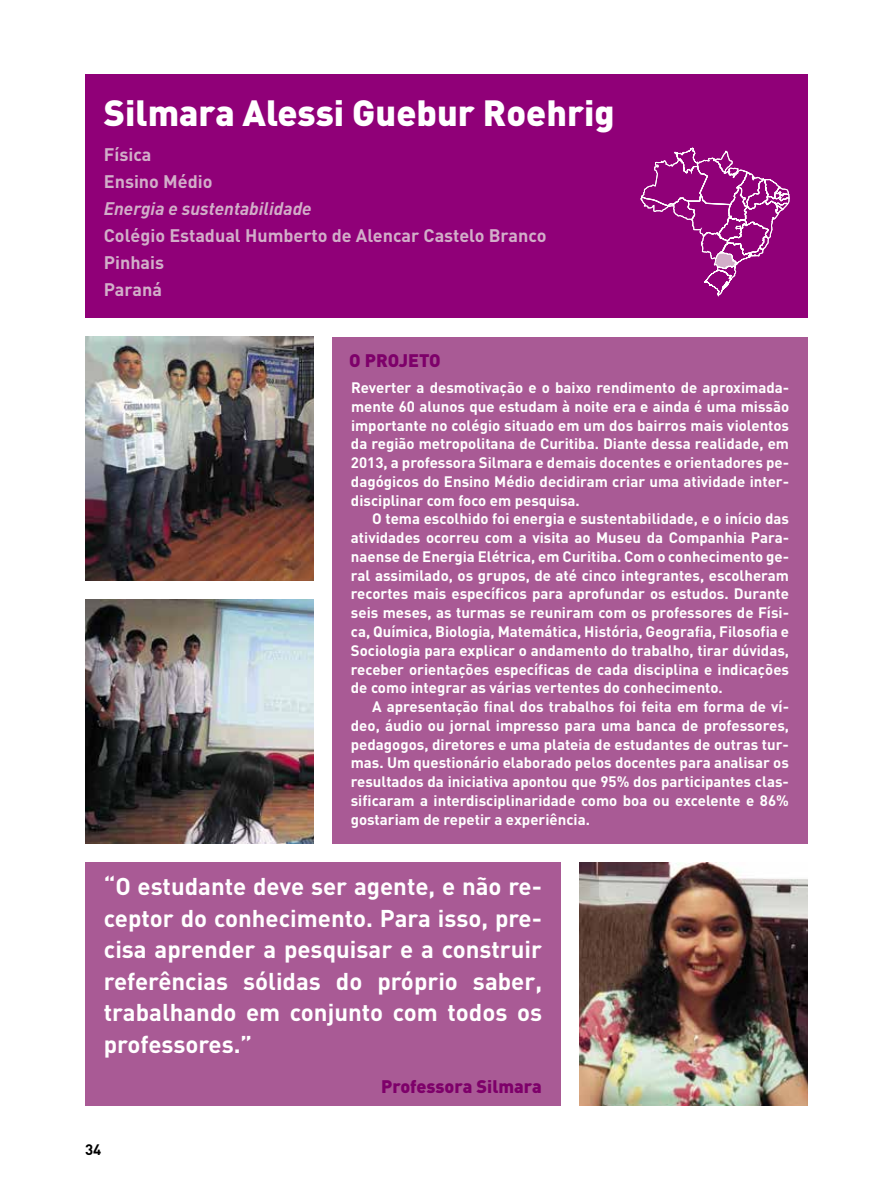
<style>
.page{position:relative;width:893px;height:1191px;background:#fff}
.page>*{position:absolute;margin:0;border:0;box-sizing:border-box;transform-origin:0 0}
.t1{font:900 36px "DIN";color:#fff}
.t2{font:700 24px/31.5px "DIN";color:#fff;text-align:justify}
.t3{font:700 18px/27px "DIN";color:#d2aec9}
.t4{font:900 18px "DIN";color:#7e006a}
.t5{font:italic 700 18px "DIN";color:#d2aec9}
.t6{font:700 15px/18.8px "DIN";color:#fff;text-align:justify}
.t7{font:700 15px "DIN";color:#000}
</style>
<div class="page">
<div style="left:85px;top:862px;width:476px;height:244px;background:#a95a95"></div>
<img style="left:579px;top:862px;width:229px;height:244px">
<img style="left:85px;top:599px;width:228px;height:244px">
<img style="left:85px;top:337px;width:228px;height:244px">
<div style="left:332px;top:337px;width:476px;height:506px;background:#a95a95"></div>
<div style="left:85px;top:74px;width:723px;height:244px;background:#900078"></div>
<svg style="left:640px;top:147px;width:150px;height:149px"></svg>
<h1 class="t1" style="left:104px;top:89px;width:512px">Silmara Alessi Guebur Roehrig</h1>
<p class="t3" style="left:104px;top:140px;width:110px">Física<br>Ensino Médio</p>
<p class="t5" style="left:104px;top:197px;width:209px">Energia e sustentabilidade</p>
<p class="t3" style="left:104px;top:221px;width:444px">Colégio Estadual Humberto de Alencar Castelo Branco<br>Pinhais<br>Paraná</p>
<p class="t4" style="left:349px;top:348px;width:11px">opro</p>
<p class="t4" style="left:399px;top:348px;width:21px">jeto</p>
<p class="t6" style="left:351px;top:378px;width:440px">Reverter a desmotivação e o baixo rendimento de aproximada&shy;mente 60 alunos que estudam à noite era e ainda é uma missão importante no colégio situado em um dos bairros mais violentos da região metropolitana de Curitiba. Diante dessa realidade, em 2013, a professora Silmara e demais docentes e orientadores pe&shy;dagógicos do Ensino Médio decidiram criar uma atividade inter&shy;disciplinar com foco em pesquisa.</p>
<p class="t6" style="left:351px;top:509px;width:440px;text-indent:21px">O tema escolhido foi energia e sustentabilidade, e o início das atividades ocorreu com a visita ao Museu da Companhia Para&shy;naense de Energia Elétrica, em Curitiba. Com o conhecimento ge&shy;ral assimilado, os grupos, de até cinco integrantes, escolheram recortes mais específicos para aprofundar os estudos. Durante seis meses, as turmas se reuniram com os professores de Físi&shy;ca, Química, Biologia, Matemática, História, Geografia, Filosofia e Sociologia para explicar o andamento do trabalho, tirar dúvidas, receber orientações específicas de cada disciplina e indicações de como integrar as várias vertentes do conhecimento.</p>
<p class="t6" style="left:351px;top:696px;width:440px;text-indent:21px">A apresentação final dos trabalhos foi feita em forma de ví&shy;deo, áudio ou jornal impresso para uma banca de professores, pedagogos, diretores e uma plateia de estudantes de outras tur&shy;mas. Um questionário elaborado pelos docentes para analisar os resultados da iniciativa apontou que 95% dos participantes clas&shy;sificaram a interdisciplinaridade como boa ou excelente e 86% gostariam de repetir a experiência.</p>
<h2 class="t2" style="left:104px;top:869px;width:440px">“O estudante deve ser agente, e não re&shy;ceptor do conhecimento. Para isso, pre&shy;cisa aprender a pesquisar e a construir referências sólidas do próprio saber, trabalhando em conjunto com todos os professores.”</h2>
<p class="t4" style="left:381px;top:1074px;width:162px">Professora Silmara</p>
<p class="t7" style="left:85px;top:1139px;width:18px">34</p>
</div>
